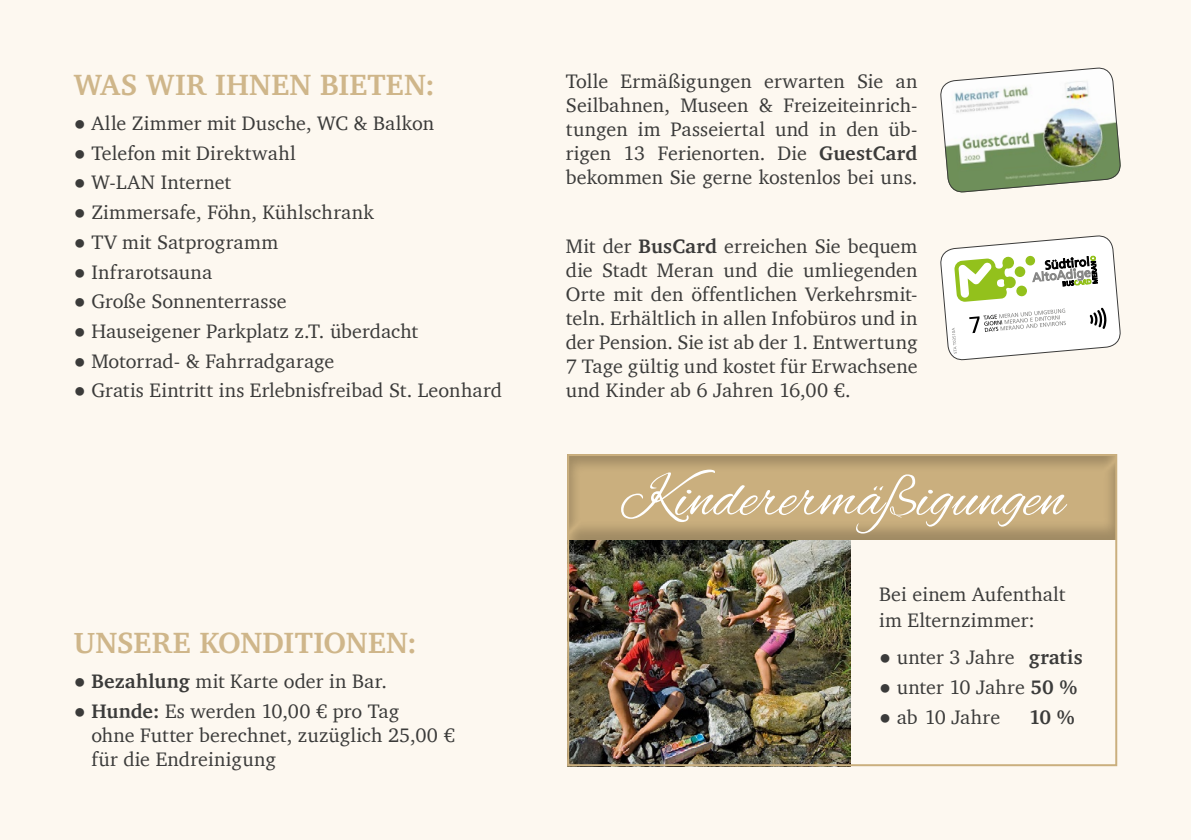
<style>
.page{position:relative;width:1191px;height:840px;background:#fff}
.page>*{position:absolute;margin:0;border:0;box-sizing:border-box;transform-origin:0 0}
.t1{font:60px "Alex Brush";color:#fff}
.t2{font:700 30px "Charter";letter-spacing:.01em;color:#cfb68a}
.t3{font:20px/24px "Charter";letter-spacing:.005em;color:#3b3b3a;text-align:justify}
.t4{font:700 20px "Charter";color:#3b3b3a}
.s1{font-family:"Arial"}
.s2{font-weight:700}
</style>
<div class="page">
<div style="left:0;top:0;width:1191px;height:839px;background:#fdf8f0"></div>
<img style="left:570px;top:540px;width:280px;height:222px">
<div style="left:552px;top:442px;width:568px;height:98px;background:#000;opacity:.21"></div>
<div style="left:567px;top:454px;width:550px;height:311px;border:2px solid #caaf7e"></div>
<img style="left:940px;top:67px;width:181px;height:126px">
<svg style="left:940px;top:235px;width:181px;height:125px"></svg>
<h2 class="t2" style="left:74px;top:58px;width:363px">WAS WIR IHNEN BIETEN:</h2>
<p class="t3" style="left:74px;top:111px;width:362px"><span class="s1">●</span> Alle Zimmer mit Dusche, WC &amp; Balkon</p>
<p class="t3" style="left:74px;top:140px;width:223px"><span class="s1">●</span> Telefon mit Direktwahl</p>
<p class="t3" style="left:74px;top:170px;width:159px"><span class="s1">●</span> W-LAN Internet</p>
<p class="t3" style="left:74px;top:200px;width:302px"><span class="s1">●</span> Zimmersafe, Föhn, Kühlschrank</p>
<p class="t3" style="left:74px;top:229px;width:206px"><span class="s1">●</span> TV mit Satprogramm</p>
<p class="t3" style="left:74px;top:259px;width:140px"><span class="s1">●</span> Infrarotsauna</p>
<p class="t3" style="left:74px;top:289px;width:214px"><span class="s1">●</span> Große Sonnenterrasse</p>
<p class="t3" style="left:74px;top:318px;width:346px"><span class="s1">●</span> Hauseigener Parkplatz z.T. überdacht</p>
<p class="t3" style="left:74px;top:348px;width:262px"><span class="s1">●</span> Motorrad- &amp; Fahrradgarage</p>
<p class="t3" style="left:74px;top:378px;width:430px"><span class="s1">●</span> Gratis Eintritt ins Erlebnisfreibad St. Leonhard</p>
<h2 class="t2" style="left:74px;top:616px;width:345px">UNSERE KONDITIONEN:</h2>
<p class="t3" style="left:74px;top:669px;width:315px"><span class="s1">●</span> <span class="s2">Bezahlung</span> mit Karte oder in Bar.</p>
<p class="t3" style="left:91px;top:698px;width:365px;text-align:left;text-indent:-18px"><span class="s1">●</span> <span class="s2">Hunde:</span> Es werden 10,00 € pro Tag<br>ohne Futter berechnet, zuzüglich 25,00 € für die Endreinigung</p>
<p class="t3" style="left:566px;top:68px;width:353px">Tolle Ermäßigungen erwarten Sie an Seilbahnen, Museen &amp; Freizeiteinrich&shy;tungen im Passeiertal und in den üb&shy;rigen 13 Ferienorten. Die <span class="s2">GuestCard </span>bekommen Sie gerne kostenlos bei uns.</p>
<p class="t3" style="left:566px;top:234px;width:353px">Mit der <span class="s2">BusCard</span> erreichen Sie bequem die Stadt Meran und die umliegenden Orte mit den öffentlichen Verkehrsmit&shy;teln. Erhältlich in allen Infobüros und in der Pension. Sie ist ab der 1. Entwertung 7 Tage gültig und kostet für Erwachsene und Kinder ab 6 Jahren 16,00 €.</p>
<h1 class="t1" style="left:620px;top:464px;width:446px">Kinderermäßigungen</h1>
<p class="t3" style="left:879px;top:581px;width:188px;line-height:26px">Bei einem Aufenthalt im Elternzimmer:</p>
<p class="t3" style="left:879px;top:644px;width:205px"><span class="s1">●</span> unter 3 Jahre <span class="s2">gratis</span></p>
<p class="t3" style="left:879px;top:674px;width:200px"><span class="s1">●</span> unter 10 Jahre <span class="s2">50 %</span></p>
<p class="t3" style="left:879px;top:704px;width:123px"><span class="s1">●</span> ab 10 Jahre</p>
<p class="t4" style="left:1028px;top:699px;width:47px">10 %</p>
</div>
